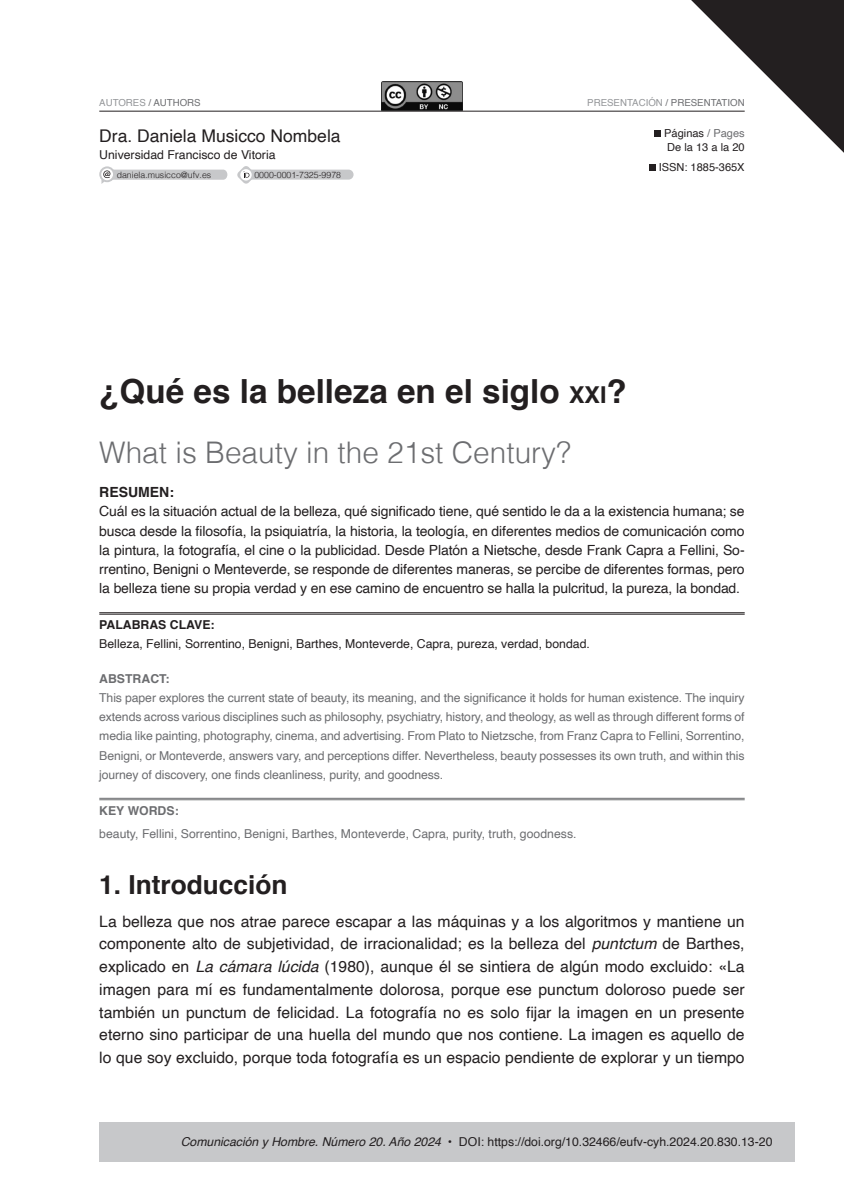
<style>
.page{position:relative;width:844px;height:1191px;background:#fff}
.page>*{position:absolute;margin:0;border:0;box-sizing:border-box;transform-origin:0 0}
.titulo_capitulo{font:700 33.25px "Helvetica";color:#231f20}
.title_capitulo{font:300 29.75px "Helvetica";color:#6c6d70}
.primer_ladillo{font:700 26.25px "Helvetica";color:#231f20}
.AutorEstudios{font:17.5px "Helvetica";color:#231f20}
.texto_primer_parrafo{font:15.75px/22.8px "Helvetica";color:#231f20;text-align:justify}
.inicio_resumen{font:14px/19.2px "Helvetica";letter-spacing:-.01em;color:#231f20;text-align:justify}
.inicio_resumen-2{font:700 14px "Helvetica";color:#231f20}
.inicio_abstract{font:12.25px/19.2px "Helvetica";letter-spacing:-.01em;color:#6c6d70;text-align:justify}
.pie_pagina_inicio{font:12.25px "Helvetica";color:#231f20}
.inicio_palabras_clav{font:12.25px "Helvetica";color:#231f20}
.inicio_Key_Words{font:12.25px "Helvetica";color:#6c6d70}
.UniversidadEstudios{font:12.25px "Helvetica";color:#231f20}
.inicio_palabras_clav-2{font:700 12.25px "Helvetica";color:#231f20}
.inicio_abstract-2{font:700 12.25px "Helvetica";color:#6c6d70}
.inicio_Key_Words-2{font:700 12.25px "Helvetica";color:#6c6d70}
.recibido_aceptado_is{font:11.03px "Helvetica";color:#231f20}
.fecha_recibido_acept{font:11.03px "Helvetica";color:#231f20}
.cornisa_derecha{font:9.62px "Helvetica";color:#6c6d70}
.inicio_capitulo_emai{font:300 8.75px "Helvetica";color:#231f20}
.s1{color:#939598}
.s2{color:#6c6d70}
.s3{font-size:23.28px}
.s4{font-style:italic}
</style>
<div class="page">
<svg style="left:676px;top:0;width:167px;height:152px"></svg>
<img style="left:381px;top:82px;width:81px;height:29px">
<hr style="left:99px;top:111px;width:645px;height:1px;background:#231f20">
<div style="left:99px;top:1121px;width:695px;height:40px;background:#c7c8ca"></div>
<hr style="left:99px;top:612px;width:645px;height:1px;background:#231f20">
<hr style="left:99px;top:614px;width:645px;height:1px;background:#231f20">
<hr style="left:99px;top:798px;width:645px;height:1px;background:#6c6d70">
<hr style="left:99px;top:799px;width:645px;height:1px;background:#6c6d70">
<div style="left:105px;top:170px;width:122px;height:10px;background:#c7c8ca;border-radius:5px"></div>
<svg style="left:99px;top:166px;width:16px;height:18px"></svg>
<div style="left:245px;top:170px;width:108px;height:10px;background:#c7c8ca;border-radius:5px"></div>
<svg style="left:237px;top:166px;width:18px;height:18px"></svg>
<div style="left:654px;top:131px;width:7px;height:6px;background:#231f20"></div>
<div style="left:648px;top:164px;width:7px;height:7px;background:#231f20"></div>
<p class="cornisa_derecha" style="left:99px;top:96px;width:103px"><span class="s1">AUTORES</span> / AUTHORS</p>
<p class="AutorEstudios" style="left:99px;top:122px;width:243px">Dra. Daniela Musicco Nombela</p>
<p class="UniversidadEstudios" style="left:99px;top:145px;width:178px">Universidad Francisco de Vitoria</p>
<p class="inicio_capitulo_emai" style="left:117px;top:167px;width:96px">daniela.musicco@ufv.es</p>
<p class="inicio_capitulo_emai" style="left:254px;top:167px;width:88px">0000-0001-7325-9978</p>
<p class="cornisa_derecha" style="left:587px;top:96px;width:159px"><span class="s1">PRESENTACIÓN</span> / PRESENTATION</p>
<p class="recibido_aceptado_is" style="left:664px;top:125px;width:82px">Páginas <span class="s2">/ Pages</span></p>
<p class="fecha_recibido_acept" style="left:667px;top:138px;width:79px">De la 13 a la 20</p>
<p class="recibido_aceptado_is" style="left:658px;top:158px;width:87px">ISSN: 1885-365X</p>
<p class="titulo_capitulo" style="left:99px;top:365px;width:529px">¿Qué es la belleza en el siglo <span class="s3">xxi</span>?</p>
<p class="title_capitulo" style="left:99px;top:427px;width:473px">What is Beauty in the 21st Century?</p>
<p class="inicio_resumen-2" style="left:99px;top:481px;width:76px">RESUMEN:</p>
<p class="inicio_resumen" style="left:99px;top:502px;width:646px">Cuál es la situación actual de la belleza, qué significado tiene, qué sentido le da a la existencia humana; se busca desde la filosofía, la psiquiatría, la historia, la teología, en diferentes medios de comunicación como la pintura, la fotografía, el cine o la publicidad. Desde Platón a Nietsche, desde Frank Capra a Fellini, So&shy;rrentino, Benigni o Menteverde, se responde de diferentes maneras, se percibe de diferentes formas, pero la belleza tiene su propia verdad y en ese camino de encuentro se halla la pulcritud, la pureza, la bondad.</p>
<p class="inicio_palabras_clav-2" style="left:99px;top:615px;width:117px">PALABRAS CLAVE:</p>
<p class="inicio_palabras_clav" style="left:99px;top:634px;width:492px">Belleza, Fellini, Sorrentino, Benigni, Barthes, Monteverde, Capra, pureza, verdad, bondad.</p>
<p class="inicio_abstract-2" style="left:99px;top:668px;width:72px">ABSTRACT:</p>
<p class="inicio_abstract" style="left:99px;top:688px;width:646px">This paper explores the current state of beauty, its meaning, and the significance it holds for human existence. The inquiry extends across various disciplines such as philosophy, psychiatry, history, and theology, as well as through different forms of media like painting, photography, cinema, and advertising. From Plato to Nietzsche, from Franz Capra to Fellini, Sorrentino, Benigni, or Monteverde, answers vary, and perceptions differ. Nevertheless, beauty possesses its own truth, and within this journey of discovery, one finds cleanliness, purity, and goodness.</p>
<p class="inicio_Key_Words-2" style="left:99px;top:800px;width:81px">KEY WORDS:</p>
<p class="inicio_Key_Words" style="left:99px;top:823px;width:478px">beauty, Fellini, Sorrentino, Benigni, Barthes, Monteverde, Capra, purity, truth, goodness.</p>
<p class="primer_ladillo" style="left:99px;top:863px;width:190px">1. Introducción</p>
<p class="texto_primer_parrafo" style="left:99px;top:910px;width:646px">La belleza que nos atrae parece escapar a las máquinas y a los algoritmos y mantiene un componente alto de subjetividad, de irracionalidad; es la belleza del <span class="s4">puntctum</span> de Barthes, explicado en <span class="s4">La cámara lúcida</span> (1980), aunque él se sintiera de algún modo excluido: «La imagen para mí es fundamentalmente dolorosa, porque ese punctum doloroso puede ser también un punctum de felicidad. La fotografía no es solo fijar la imagen en un presente eterno sino participar de una huella del mundo que nos contiene. La imagen es aquello de lo que soy excluido, porque toda fotografía es un espacio pendiente de explorar y un tiempo</p>
<p class="pie_pagina_inicio" style="left:181px;top:1132px;width:593px"><span class="s4">Comunicación y Hombre. Número 20. Año 2024</span> • DOI: https://doi.org/10.32466/eufv-cyh.2024.20.830.13-20</p>
</div>
